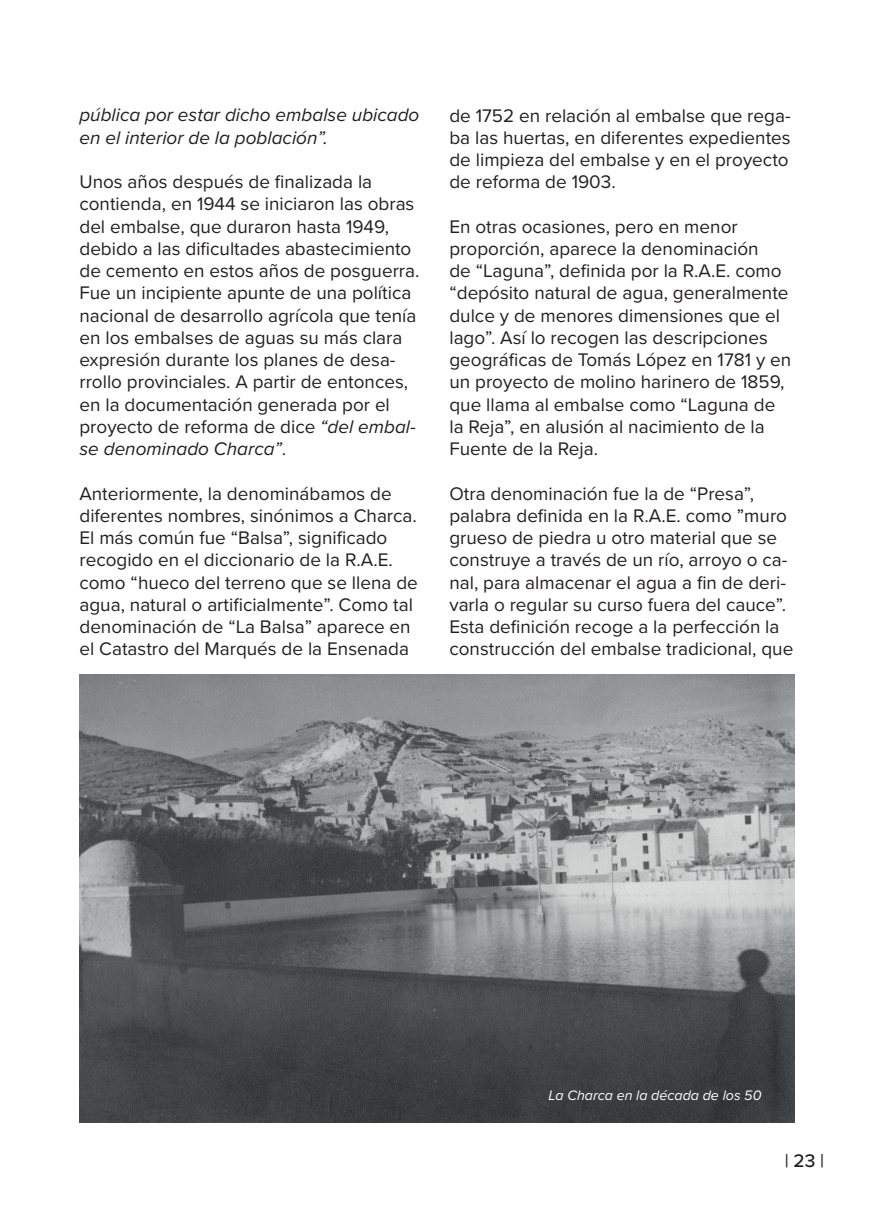
<style>
.page{position:relative;width:874px;height:1221px;background:#fff}
.page>*{position:absolute;margin:0;border:0;box-sizing:border-box;transform-origin:0 0}
.t1{font:18.9px/22.2px "Proxima Nova";color:#231f20}
.t2{font:italic 18.9px/22.2px "Proxima Nova";color:#231f20}
.t3{font:500 18.9px "Proxima Nova";color:#231f20}
.t4{font:italic 14.17px "Proxima Nova";color:#fff}
.s1{font-style:italic}
</style>
<div class="page">
<img style="left:79px;top:674px;width:715px;height:448px">
<p class="t2" style="left:79px;top:103px;width:341px">pública por estar dicho embalse ubicado en el interior de la población”.</p>
<p class="t1" style="left:79px;top:170px;width:341px">Unos años después de finalizada la contienda, en 1944 se iniciaron las obras del embalse, que duraron hasta 1949, debido a las dificultades abastecimiento de cemento en estos años de posguerra.<br>Fue un incipiente apunte de una política nacional de desarrollo agrícola que tenía en los embalses de aguas su más clara expresión durante los planes de desa&shy;rrollo provinciales. A partir de entonces, en la documentación generada por el proyecto de reforma de dice <span class="s1">“del embal&shy;se denominado Charca”</span>.</p>
<p class="t1" style="left:79px;top:481px;width:340px">Anteriormente, la denominábamos de diferentes nombres, sinónimos a Charca.<br>El más común fue “Balsa”, significado recogido en el diccionario de la R.A.E. como “hueco del terreno que se llena de agua, natural o artificialmente”. Como tal denominación de “La Balsa” aparece en el Catastro del Marqués de la Ensenada</p>
<p class="t1" style="left:449px;top:103px;width:342px;text-align:justify">de 1752 en relación al embalse que rega&shy;ba las huertas, en diferentes expedientes de limpieza del embalse y en el proyecto de reforma de 1903.</p>
<p class="t1" style="left:449px;top:214px;width:343px">En otras ocasiones, pero en menor proporción, aparece la denominación<br>de “Laguna”, definida por la R.A.E. como “depósito natural de agua, generalmente dulce y de menores dimensiones que el lago”. Así lo recogen las descripciones geográficas de Tomás López en 1781 y en un proyecto de molino harinero de 1859, que llama al embalse como “Laguna de la Reja”, en alusión al nacimiento de la Fuente de la Reja.</p>
<p class="t1" style="left:449px;top:481px;width:345px">Otra denominación fue la de “Presa”, palabra definida en la R.A.E. como ”muro grueso de piedra u otro material que se construye a través de un río, arroyo o ca&shy;nal, para almacenar el agua a fin de deri&shy;varla o regular su curso fuera del cauce”.<br>Esta definición recoge a la perfección la construcción del embalse tradicional, que</p>
<p class="t4" style="left:548px;top:1084px;width:214px">La Charca en la década de los 50</p>
<p class="t3" style="left:784px;top:1146px;width:41px">| 23 |</p>
</div>
